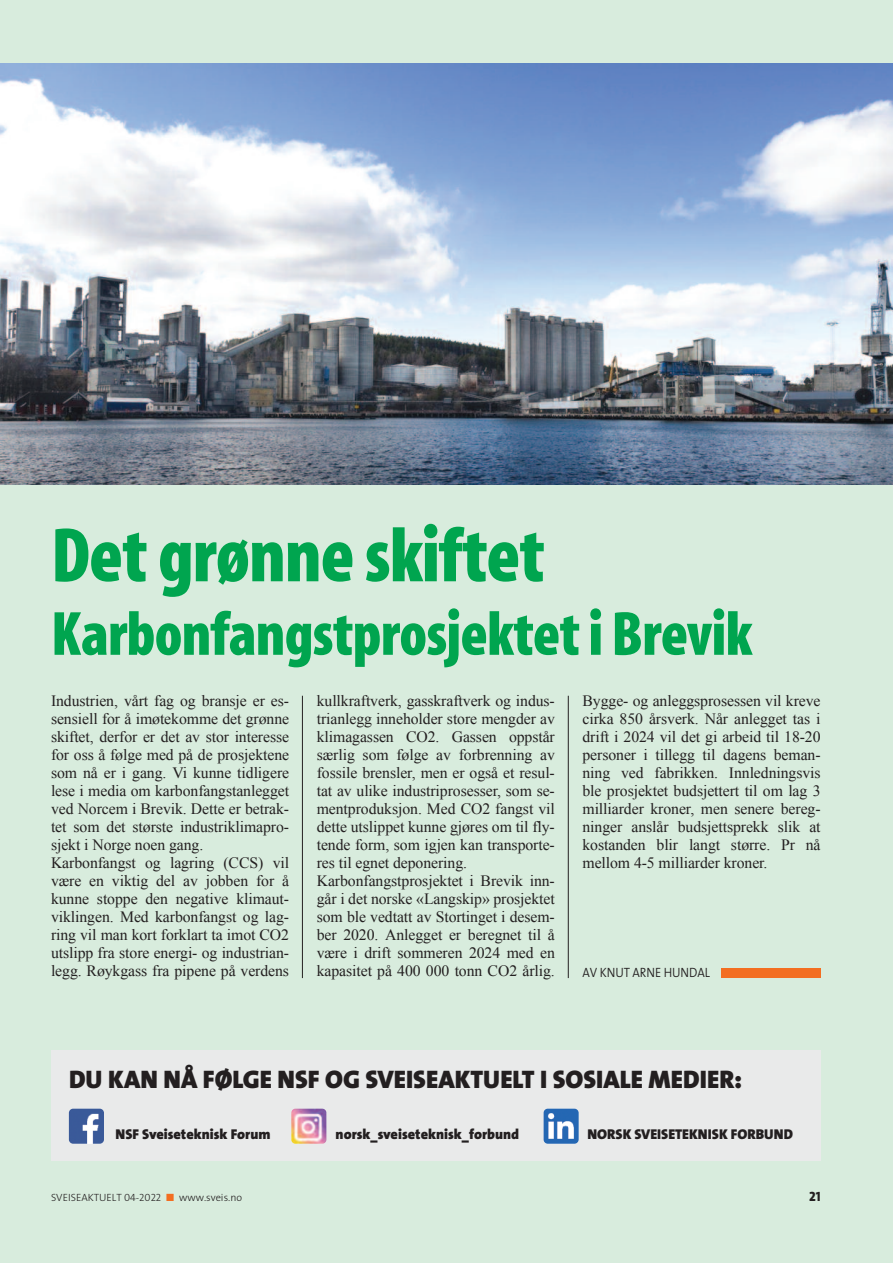
<style>
.page{position:relative;width:893px;height:1263px;background:#d8ecdd}
.page>*{position:absolute;margin:0;border:0;box-sizing:border-box;transform-origin:0 0}
.t1{font:78px "Myriad MM 830 wt 300 wd";letter-spacing:-.015em;color:#00a54f}
.t2{font:63px "Myriad MM 830 wt 300 wd";letter-spacing:-.015em;color:#00a54f}
.t3{font:900 25.5px "The Sans";color:#231f20}
.t4{font:15.75px/18px "Times New Roman";letter-spacing:-.005em;color:#231f20}
.t5{font:900 14.25px "The Sans";color:#231f20}
.t6{font:13.5px "The Sans Aakershus";letter-spacing:-.005em;color:#231f20;scale:.9 1}
.t7{font:13.5px "The Sans Extra Bold Caps";color:#231f20}
.t8{font:300 10.5px "The Sans";color:#231f20}
.s1{font-family:"The Sans Light Caps";font-weight:400}
</style>
<div class="page">
<img style="left:0;top:64px;width:893px;height:421px">
<hr style="left:302px;top:696px;width:1px;height:282px;background:#231f20">
<hr style="left:568px;top:696px;width:1px;height:282px;background:#231f20">
<div style="left:721px;top:968px;width:100px;height:9px;background:#f36e21"></div>
<div style="left:51px;top:1050px;width:770px;height:111px;background:#e9eaea"></div>
<img style="left:69px;top:1109px;width:35px;height:35px;border-radius:4px">
<img style="left:291px;top:1109px;width:35px;height:35px">
<svg style="left:543px;top:1109px;width:36px;height:35px"></svg>
<img style="left:544px;top:1109px;width:35px;height:35px;border-radius:4px">
<h1 class="t1" style="left:51px;top:527px;width:495px">Det grønne skiftet</h1>
<h2 class="t2" style="left:51px;top:611px;width:703px">Karbonfangstprosjekteti Brevik</h2>
<p class="t4" style="left:51px;top:692px;width:240px">Industrien, vårt fag og bransje er es&shy;sensiell for å imøtekomme det grønne skiftet, derfor er det av stor interesse for oss å følge med på de prosjektene som nå er i gang. Vi kunne tidligere lese i media om karbonfangstanlegget ved Norcem i Brevik. Dette er betrak&shy;tet som det største industriklimapro&shy;sjekt i Norge noen gang.<br>Karbonfangst og lagring (CCS) vil være en viktig del av jobben for å kunne stoppe den negative klimaut&shy;viklingen. Med karbonfangst og lag&shy;ring vil man kort forklart ta imot CO2 utslipp fra store energi- og industrian&shy;legg. Røykgass fra pipene på verdens</p>
<p class="t4" style="left:317px;top:692px;width:240px">kullkraftverk, gasskraftverk og indus&shy;trianlegg inneholder store mengder av klimagassen CO2. Gassen oppstår særlig som følge av forbrenning av fossile brensler, men er også et resul&shy;tat av ulike industriprosesser, som se&shy;mentproduksjon. Med CO2 fangst vil dette utslippet kunne gjøres om til fly&shy;tende form, som igjen kan transporte&shy;res til egnet deponering.<br>Karbonfangstprosjektet i Brevik inn&shy;går i det norske «Langskip» prosjektet som ble vedtatt av Stortinget i desem&shy;ber 2020. Anlegget er beregnet til å være i drift sommeren 2024 med en kapasitet på 400 000 tonn CO2 årlig.</p>
<p class="t4" style="left:582px;top:692px;width:240px;text-align:justify">Bygge- og anleggsprosessen vil kreve cirka 850 årsverk. Når anlegget tas i drift i 2024 vil det gi arbeid til 18-20 personer i tillegg til dagens beman&shy;ning ved fabrikken. Innledningsvis ble prosjektet budsjettert til om lag 3 milliarder kroner, men senere bereg&shy;ninger anslår budsjettsprekk slik at kostanden blir langt større. Pr nå mellom 4-5 milliarder kroner.</p>
<p class="t6" style="left:583px;top:967px;width:143px">AV KNUT ARNE HUNDAL</p>
<h3 class="t3" style="left:69px;top:1069px;width:675px">DU KAN NÅ FØLGE NSF OG SVEISEAKTUELT I SOSIALE MEDIER:</h3>
<p class="t5" style="left:116px;top:1129px;width:156px">NSF Sveiseteknisk Forum</p>
<p class="t5" style="left:336px;top:1129px;width:185px">norsk_sveiseteknisk_forbund</p>
<p class="t5" style="left:587px;top:1129px;width:207px">NORSK SVEISETEKNISK FORBUND</p>
<p class="t8" style="left:51px;top:1193px;width:112px">SVEISEAKTUELT <span class="s1">04-2022</span></p>
<p class="t8" style="left:179px;top:1193px;width:64px">www.sveis.no</p>
<p class="t7" style="left:809px;top:1192px;width:13px">21</p>
</div>
